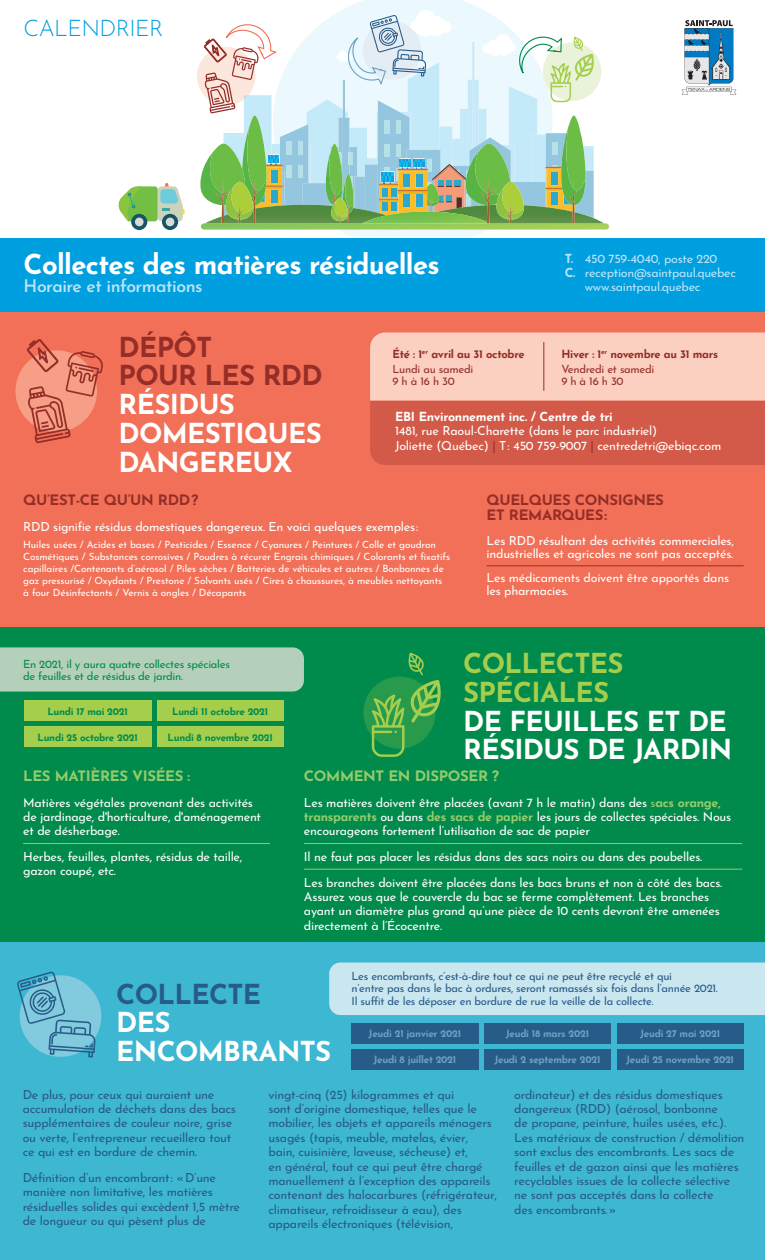
<style>
.page{position:relative;width:765px;height:1260px;background:#fff}
.page>*{position:absolute;margin:0;border:0;box-sizing:border-box;transform-origin:0 0}
.t1{font:700 27.5px/28.8px "Josefin Sans";letter-spacing:-.025em;color:#fff}
.t2{font:700 27.5px/28.8px "Josefin Sans";letter-spacing:-.025em;color:#a4ce4c}
.t3{font:700 27.5px/28.8px "Josefin Sans";letter-spacing:-.025em;color:#952e28}
.t4{font:700 27.5px "Josefin Sans";letter-spacing:-.025em;color:#275b88}
.t5{font:100 22.75px "Josefin Sans";letter-spacing:-.025em;color:#009fdf}
.t6{font:100 17.5px "Josefin Sans";letter-spacing:-.025em;color:#b9e5fa}
.t7{font:700 14.38px/15px "Josefin Sans";letter-spacing:-.025em;color:#952e28;scale:1.04 1}
.t8{font:700 14.38px "Josefin Sans";letter-spacing:-.025em;color:#94cc6c;scale:1.04 1}
.t9{font:12.5px/14.4px "Josefin Sans";letter-spacing:-.02em;color:#275b88}
.t10{font:12.5px/14.4px "Josefin Sans";letter-spacing:-.02em;color:#fff}
.t11{font:12.5px "Josefin Sans";letter-spacing:-.025em;color:#b9e5fa}
.t12{font:700 12.5px "Josefin Sans";letter-spacing:-.02em;color:#fff}
.t13{font:11.25px/12.5px "Josefin Sans";letter-spacing:-.025em;color:#275b88}
.t14{font:700 11.25px/15.4px "Josefin Sans";letter-spacing:-.025em;color:#952e28}
.t15{font:11.25px/12.5px "Josefin Sans";letter-spacing:-.025em;color:#008b4c}
.t16{font:11.25px "Josefin Sans";letter-spacing:-.025em;color:#952e28}
.t17{font:10px/12px "Josefin Sans";letter-spacing:-.01em;color:#fff}
.t18{font:700 10px "Josefin Sans";letter-spacing:-.025em;color:#69a3c4}
.t19{font:700 10px "Josefin Sans";letter-spacing:-.025em;color:#008b4c}
.s1{font-weight:700}
.s2{font-weight:400}
.s3{color:#952e28}
.s4{color:#94cc6c}
.s5{font-weight:700;color:#94cc6c}
</style>
<div class="page">
<div style="left:0;top:942px;width:765px;height:318px;background:#3eb8d2"></div>
<div style="left:0;top:627px;width:765px;height:315px;background:#008b4c"></div>
<div style="left:0;top:647px;width:304px;height:45px;background:#b5d0ba"></div>
<div style="left:157px;top:727px;width:127px;height:20px;background:#a4ce4c"></div>
<div style="left:24px;top:701px;width:127px;height:20px;background:#a4ce4c"></div>
<div style="left:157px;top:701px;width:127px;height:20px;background:#a4ce4c"></div>
<div style="left:24px;top:727px;width:127px;height:20px;background:#a4ce4c"></div>
<div style="left:363px;top:677px;width:73px;height:72px;background:#289a4c;border-radius:50%"></div>
<svg style="left:372px;top:653px;width:69px;height:104px"></svg>
<hr style="left:23px;top:843px;width:247px;height:1px;background:#94cc6c">
<hr style="left:304px;top:843px;width:438px;height:1px;background:#94cc6c">
<hr style="left:304px;top:869px;width:438px;height:1px;background:#94cc6c">
<div style="left:0;top:312px;width:765px;height:315px;background:#f27057"></div>
<hr style="left:487px;top:565px;width:257px;height:1px;background:#952e28">
<svg style="left:370px;top:332px;width:395px;height:133px;background:#e79685"></svg>
<div style="left:20px;top:975px;width:81px;height:82px;background:#82cadd;border-radius:50%"></div>
<svg style="left:17px;top:971px;width:79px;height:87px"></svg>
<div style="left:329px;top:963px;width:436px;height:52px;background:#cae6ef"></div>
<div style="left:484px;top:1049px;width:127px;height:21px;background:#275b88"></div>
<div style="left:617px;top:1049px;width:127px;height:21px;background:#275b88"></div>
<div style="left:351px;top:1024px;width:128px;height:20px;background:#275b88"></div>
<div style="left:484px;top:1024px;width:127px;height:20px;background:#275b88"></div>
<div style="left:617px;top:1024px;width:127px;height:20px;background:#275b88"></div>
<div style="left:351px;top:1049px;width:128px;height:21px;background:#275b88"></div>
<div style="left:15px;top:350px;width:82px;height:82px;background:#f69f86;border-radius:50%"></div>
<svg style="left:27px;top:339px;width:76px;height:104px"></svg>
<hr style="left:544px;top:342px;width:1px;height:49px;background:#952e28">
<svg style="left:339px;top:0;width:147px;height:238px"></svg>
<img style="left:201px;top:223px;width:408px;height:7px">
<svg style="left:131px;top:214px;width:16px;height:16px"></svg>
<div style="left:135px;top:218px;width:9px;height:8px;background:#d8dcd8;border-radius:50%"></div>
<svg style="left:162px;top:214px;width:16px;height:16px"></svg>
<div style="left:166px;top:218px;width:8px;height:8px;background:#d8dcd8;border-radius:50%"></div>
<svg style="left:118px;top:183px;width:67px;height:38px"></svg>
<div style="left:0;top:238px;width:765px;height:74px;background:#009fdf"></div>
<svg style="left:682px;top:20px;width:54px;height:75px"></svg>
<svg style="left:197px;top:10px;width:406px;height:213px"></svg>
<h2 class="t5" style="left:24px;top:11px;width:142px">CALENDRIER</h2>
<h1 class="t1" style="left:24px;top:246px;width:418px">Collectes des matières résiduelles</h1>
<h3 class="t6" style="left:24px;top:273px;width:180px">Horaire et informations</h3>
<p class="t11" style="left:565px;top:248px;width:154px"><span class="s1">T.</span> 450 759-4040, poste 220</p>
<p class="t11" style="left:565px;top:262px;width:173px"><span class="s1">C.</span> reception@saintpaul.quebec</p>
<p class="t11" style="left:585px;top:276px;width:117px">www.saintpaul.quebec</p>
<h1 class="t3" style="left:119px;top:329px;width:206px">DÉPÔT<br>POUR LES RDD</h1>
<h1 class="t1" style="left:119px;top:386px;width:205px">RÉSIDUS<br>DOMESTIQUES<br>DANGEREUX</h1>
<p class="t14" style="left:393px;top:344px;width:134px">Été : 1<sup>er</sup> avril au 31 octobre<br><span class="s2">Lundi au samedi</span></p>
<p class="t16" style="left:393px;top:372px;width:64px">9 h à 16 h 30</p>
<p class="t14" style="left:561px;top:344px;width:158px">Hiver : 1<sup>er</sup> novembre au 31 mars<br><span class="s2">Vendredi et samedi</span></p>
<p class="t16" style="left:561px;top:372px;width:64px">9 h à 16 h 30</p>
<p class="t12" style="left:395px;top:406px;width:219px">EBI Environnement inc. / Centre de tri</p>
<p class="t10" style="left:395px;top:422px;width:328px">1481, rue Raoul-Charette (dans le parc industriel)<br>Joliette (Québec) <span class="s3">|</span> T : 450 759-9007 <span class="s3">|</span> centredetri@ebiqc.com</p>
<p class="t7" style="left:23px;top:491px;width:170px">QU’EST-CE QU’UN RDD ?</p>
<p class="t10" style="left:23px;top:518px;width:397px">RDD signifie résidus domestiques dangereux. En voici quelques exemples :</p>
<p class="t17" style="left:23px;top:538px;width:429px">Huiles usées / Acides et bases / Pesticides / Essence / Cyanures / Peintures / Colle et goudron Cosmétiques / Substances corrosives / Poudres à récurer Engrais chimiques / Colorants et fixatifs capillaires /Contenants d’aérosol / Piles sèches / Batteries de véhicules et autres / Bonbonnes de gaz pressurisé / Oxydants / Prestone / Solvants usés / Cires à chaussures, à meubles nettoyants à four Désinfectants / Vernis à ongles / Décapants</p>
<p class="t7" style="left:487px;top:491px;width:172px">QUELQUES CONSIGNES<br>ET REMARQUES :</p>
<p class="t10" style="left:487px;top:532px;width:249px;line-height:13.1px">Les RDD résultant des activités commerciales, industrielles et agricoles ne sont pas acceptés.</p>
<p class="t10" style="left:487px;top:570px;width:244px;line-height:13.1px">Les médicaments doivent être apportés dans les pharmacies.</p>
<p class="t15" style="left:23px;top:656px;width:208px">En 2021, il y aura quatre collectes spéciales de feuilles et de résidus de jardin.</p>
<p class="t19" style="left:47px;top:702px;width:82px">Lundi 17 mai 2021</p>
<p class="t19" style="left:172px;top:702px;width:98px">Lundi 11 octobre 2021</p>
<p class="t19" style="left:38px;top:728px;width:102px">Lundi 25 octobre 2021</p>
<p class="t19" style="left:168px;top:728px;width:107px">Lundi 8 novembre 2021</p>
<h1 class="t2" style="left:463px;top:645px;width:162px">COLLECTES<br>SPÉCIALES</h1>
<h1 class="t1" style="left:463px;top:702px;width:271px">DE FEUILLES ET DE<br>RÉSIDUS DE JARDIN</h1>
<p class="t8" style="left:23px;top:763px;width:162px">LES MATIÈRES VISÉES :</p>
<p class="t10" style="left:23px;top:794px;width:239px">Matières végétales provenant des activités de jardinage, d'horticulture, d'aménagement et de désherbage.</p>
<p class="t10" style="left:23px;top:848px;width:221px">Herbes, feuilles, plantes, résidus de taille, gazon coupé, etc.</p>
<p class="t8" style="left:304px;top:763px;width:189px">COMMENT EN DISPOSER ?</p>
<p class="t10" style="left:304px;top:794px;width:429px">Les matières doivent être placées (avant 7 h le matin) dans des <span class="s4">s</span><span class="s5">acs orange, transparents</span> ou dans <span class="s5">des sacs de papier</span> les jours de collectes spéciales. Nous encourageons fortement l’utilisation de sac de papier</p>
<p class="t10" style="left:304px;top:842px;width:420px;line-height:25.6px">Il ne faut pas placer les résidus dans des sacs noirs ou dans des poubelles.<br>Les branches doivent être placées dans les bacs bruns et non à côté des bacs.</p>
<p class="t10" style="left:304px;top:888px;width:417px">Assurez vous que le couvercle du bac se ferme complètement. Les branches ayant un diamètre plus grand qu’une pièce de 10 cents devront être amenées directement à l’Écocentre.</p>
<h1 class="t4" style="left:116px;top:969px;width:146px">COLLECTE</h1>
<h1 class="t1" style="left:116px;top:1004px;width:216px">DES<br>ENCOMBRANTS</h1>
<p class="t13" style="left:352px;top:968px;width:368px">Les encombrants, c’est-à-dire tout ce qui ne peut être recyclé et qui<br>n’entre pas dans le bac à ordures, seront ramassés six fois dans l’année 2021.<br>Il suffit de les déposer en bordure de rue la veille de la collecte.</p>
<p class="t18" style="left:369px;top:1025px;width:94px">Jeudi 21 janvier 2021</p>
<p class="t18" style="left:506px;top:1025px;width:85px">Jeudi 18 mars 2021</p>
<p class="t18" style="left:640px;top:1025px;width:82px">Jeudi 27 mai 2021</p>
<p class="t18" style="left:373px;top:1051px;width:84px">Jeudi 8 juillet 2021</p>
<p class="t18" style="left:494px;top:1051px;width:108px">Jeudi 2 septembre 2021</p>
<p class="t18" style="left:626px;top:1051px;width:109px">Jeudi 25 novembre 2021</p>
<p class="t9" style="left:23px;top:1086px;width:215px">De plus, pour ceux qui auraient une accumulation de déchets dans des bacs supplémentaires de couleur noire, grise ou verte, l’entrepreneur recueillera tout ce qui est en bordure de chemin.</p>
<p class="t9" style="left:23px;top:1169px;width:219px">Définition d’un encombrant : « D’une manière non limitative, les matières résiduelles solides qui excèdent 1,5 mètre de longueur ou qui pèsent plus de</p>
<p class="t9" style="left:269px;top:1086px;width:230px">vingt-cinq (25) kilogrammes et qui<br>sont d’origine domestique, telles que le mobilier, les objets et appareils ménagers usagés (tapis, meuble, matelas, évier, bain, cuisinière, laveuse, sécheuse) et,<br>en général, tout ce qui peut être chargé manuellement à l’exception des appareils contenant des halocarbures (réfrigérateur, climatiseur, refroidisseur à eau), des appareils électroniques (télévision,</p>
<p class="t9" style="left:514px;top:1086px;width:232px">ordinateur) et des résidus domestiques dangereux (RDD) (aérosol, bonbonne<br>de propane, peinture, huiles usées, etc.).<br>Les matériaux de construction / démolition sont exclus des encombrants. Les sacs de feuilles et de gazon ainsi que les matières recyclables issues de la collecte sélective ne sont pas acceptés dans la collecte<br>des encombrants. »</p>
</div>
